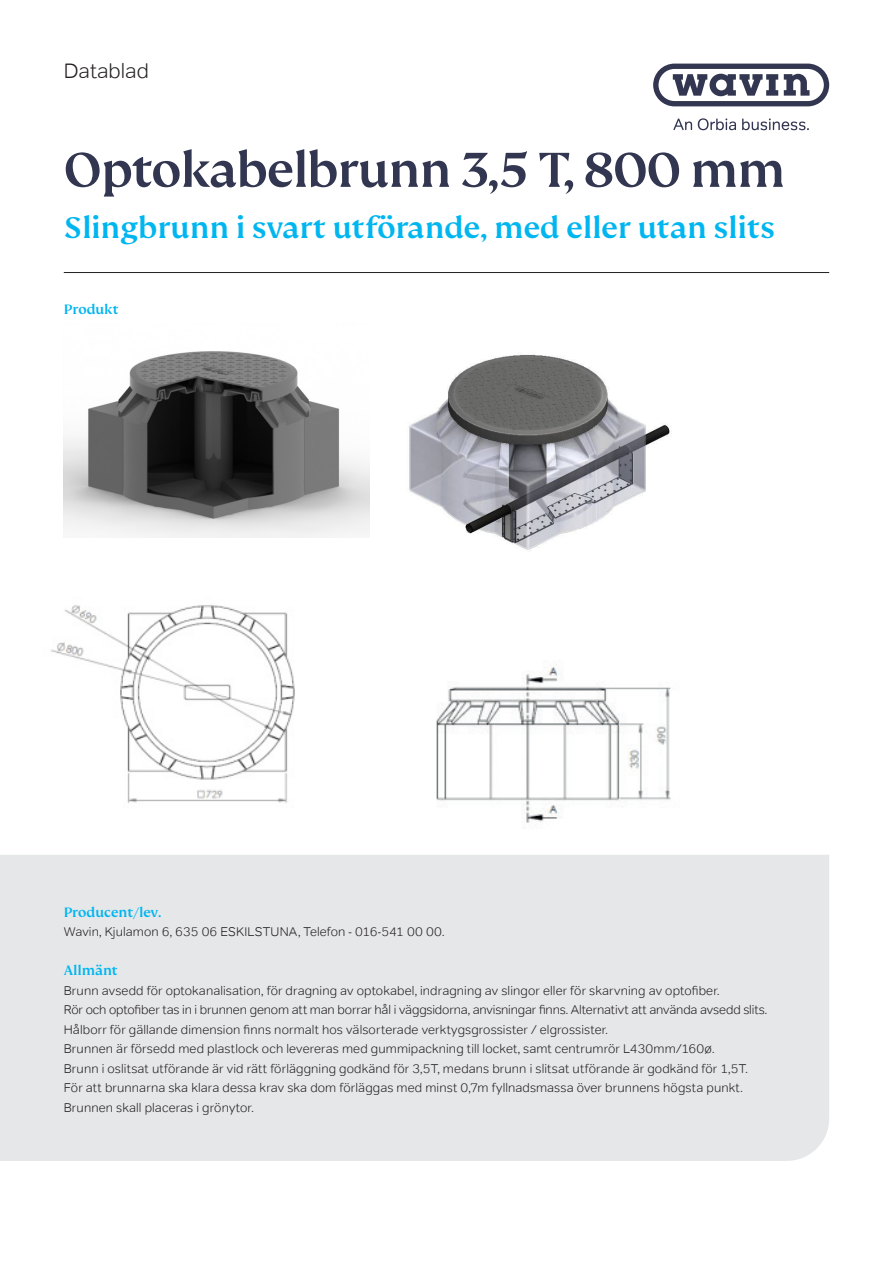
<style>
.page{position:relative;width:893px;height:1263px;background:#fff}
.page>*{position:absolute;margin:0;border:0;box-sizing:border-box;transform-origin:0 0}
.t1{font:500 54px "FS Kim";letter-spacing:-.02em;color:#323650}
.t2{font:500 33px "FS Kim";color:#00b6f0}
.t3{font:300 21px "Tondo";color:#231f20}
.Body_text{font:500 15px "FS Kim";color:#00b6f0}
.Body_text-2{font:300 12.75px/19.5px "Tondo";letter-spacing:.005em;color:#231f20}
</style>
<div class="page">
<div style="left:0;top:855px;width:829px;height:306px;background:#e6e7e9"></div>
<hr style="left:64px;top:272px;width:765px;height:1px;background:#231f20">
<svg style="left:653px;top:64px;width:176px;height:42px"></svg>
<svg style="left:673px;top:119px;width:19px;height:11px"></svg>
<svg style="left:698px;top:118px;width:38px;height:12px"></svg>
<svg style="left:742px;top:118px;width:67px;height:12px"></svg>
<img style="left:64px;top:351px;width:306px;height:187px">
<img style="left:409px;top:354px;width:261px;height:196px">
<img style="left:436px;top:664px;width:235px;height:165px">
<img style="left:51px;top:605px;width:244px;height:198px">
<p class="t3" style="left:64px;top:58px;width:87px">Datablad</p>
<p class="t1" style="left:64px;top:140px;width:723px">Optokabelbrunn 3,5 T, 800 mm</p>
<p class="t2" style="left:64px;top:209px;width:712px">Slingbrunn i svart utförande, med eller utan slits</p>
<p class="Body_text" style="left:64px;top:301px;width:56px">Produkt</p>
<p class="Body_text" style="left:64px;top:903px;width:99px">Producent/lev.</p>
<p class="Body_text-2" style="left:64px;top:922px;width:382px">Wavin, Kjulamon 6, 635 06 ESKILSTUNA, Telefon - 016-541 00 00.</p>
<p class="Body_text" style="left:64px;top:962px;width:56px">Allmänt</p>
<p class="Body_text-2" style="left:64px;top:980px;width:705px">Brunn avsedd för optokanalisation, för dragning av optokabel, indragning av slingor eller för skarvning av optofiber.<br>Rör och optofiber tas in i brunnen genom att man borrar hål i väggsidorna, anvisningar finns. Alternativt att använda avsedd slits.</p>
<p class="Body_text-2" style="left:64px;top:1019px;width:546px">Hålborr för gällande dimension finns normalt hos välsorterade verktygsgrossister / elgrossister.</p>
<p class="Body_text-2" style="left:64px;top:1039px;width:652px">Brunnen är försedd med plastlock och levereras med gummipackning till locket, samt centrumrör L430mm/160ø.</p>
<p class="Body_text-2" style="left:64px;top:1058px;width:686px">Brunn i oslitsat utförande är vid rätt förläggning godkänd för 3,5T, medans brunn i slitsat utförande är godkänd för 1,5T.</p>
<p class="Body_text-2" style="left:64px;top:1078px;width:680px">För att brunnarna ska klara dessa krav ska dom förläggas med minst 0,7m fyllnadsmassa över brunnens högsta punkt.<br>Brunnen skall placeras i grönytor.</p>
</div>
